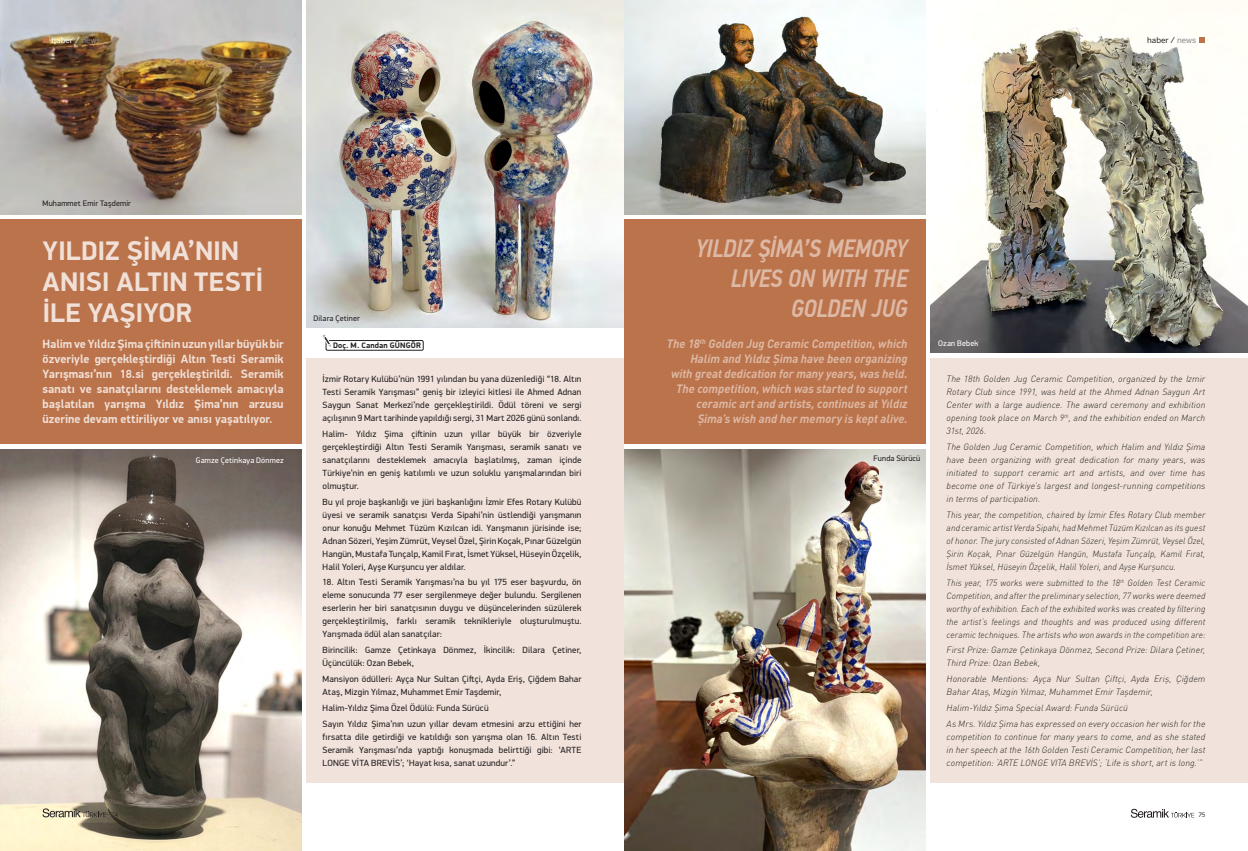
<style>
.page{position:relative;width:1248px;height:851px;background:#fff}
.page>*{position:absolute;margin:0;border:0;box-sizing:border-box;transform-origin:0 0}
.t1{font:700 27px/31px "PF Din Display Pro";letter-spacing:-.005em;color:#f0e0d7}
.t2{font:italic 500 25px/30px "PF Din Text Cond Pro";letter-spacing:-.01em;color:#ddb9a5;text-align:right}
.t3{font:700 12px/15px "PF Din Display Pro";color:#f0e0d7;text-align:justify}
.t4{font:italic 700 12px/15px "DIN Pro";color:#ddb9a5;text-align:right}
.t5{font:9px/13px "PF Din Display Pro";letter-spacing:.015em;color:#231f20;text-align:justify}
.t6{font:italic 300 9px/13px "DIN Pro";letter-spacing:.01em;color:#231f20;text-align:justify}
.t7{font:italic 300 9px/13px "DIN Pro";letter-spacing:.01em;color:#231f20;text-align:justify;scale:.95 1}
.t8{font:italic 300 9px/13px "DIN Pro";letter-spacing:.01em;color:#231f20;text-align:justify;scale:.96 1}
.t9{font:8px "PF Din Display Pro";letter-spacing:.025em;color:#231f20}
.t10{font:8px "PF Din Display Pro";letter-spacing:.02em;color:#fff}
.t11{font:700 8px "PF Din Display Pro";letter-spacing:.02em;color:#231f20}
.t12{font:8px "Benton Sans";color:#fff}
.t13{font:8px "Benton Sans";color:#231f20}
.t14{font:6.5px "Syntax LT Std";color:#231f20}
.s1{color:#939598}
.s2{color:#808285}
</style>
<div class="page">
<img style="left:0;top:449px;width:301px;height:401px">
<img style="left:0;top:0;width:301px;height:214px">
<img style="left:307px;top:0;width:317px;height:327px">
<div style="left:0;top:220px;width:301px;height:224px;background:#bb734b"></div>
<div style="left:307px;top:358px;width:317px;height:424px;background:#f1e3db"></div>
<svg style="left:43px;top:808px;width:63px;height:9px"></svg>
<svg style="left:43px;top:37px;width:5px;height:6px"></svg>
<div style="left:326px;top:340px;width:97px;height:10px;border:1px solid #231f20"></div>
<svg style="left:322px;top:334px;width:9px;height:13px"></svg>
<img style="left:624px;top:449px;width:301px;height:401px">
<img style="left:930px;top:0;width:317px;height:353px">
<img style="left:624px;top:0;width:301px;height:214px">
<div style="left:930px;top:358px;width:317px;height:424px;background:#f1e3db"></div>
<svg style="left:1130px;top:808px;width:64px;height:9px"></svg>
<div style="left:624px;top:220px;width:301px;height:224px;background:#bb734b"></div>
<svg style="left:1199px;top:37px;width:6px;height:6px"></svg>
<p class="t12" style="left:52px;top:35px;width:50px">haber / <span class="s1">news</span></p>
<p class="t13" style="left:1147px;top:35px;width:50px">haber / <span class="s2">news</span></p>
<p class="t9" style="left:43px;top:198px;width:90px">Muhammet Emir Taşdemir</p>
<h1 class="t1" style="left:43px;top:236px;width:222px">YILDIZ ŞİMA’NIN<br>ANISI ALTIN TESTİ<br>İLE YAŞIYOR</h1>
<p class="t3" style="left:43px;top:337px;width:242px">Halim ve Yıldız Şima çiftinin uzun yıllar büyük bir özveriyle gerçekleştirdiği Altın Testi Seramik Yarışması’nın 18.si gerçekleştirildi. Seramik sanatı ve sanatçılarını desteklemek amacıyla başlatılan yarışma Yıldız Şima’nın arzusu üzerine devam ettiriliyor ve anısı yaşatılıyor.</p>
<p class="t11" style="left:333px;top:340px;width:89px">Doç. M. Candan GÜNGÖR</p>
<p class="t9" style="left:313px;top:314px;width:48px">Dilara Çetiner</p>
<p class="t5" style="left:322px;top:372px;width:260px">İzmir Rotary Kulübü’nün 1991 yılından bu yana düzenlediği “18. Altın Testi Seramik Yarışması” geniş bir izleyici kitlesi ile Ahmed Adnan Saygun Sanat Merkezi’nde gerçekleştirildi. Ödül töreni ve sergi açılışının 9 Mart tarihinde yapıldığı sergi, 31 Mart 2026 günü sonlandı.</p>
<p class="t5" style="left:322px;top:427px;width:260px">Halim- Yıldız Şima çiftinin uzun yıllar büyük bir özveriyle gerçekleştirdiği Altın Testi Seramik Yarışması, seramik sanatı ve sanatçılarını desteklemek amacıyla başlatılmış, zaman içinde Türkiye’nin en geniş katılımlı ve uzun soluklu yarışmalarından biri olmuştur.</p>
<p class="t5" style="left:322px;top:495px;width:260px">Bu yıl proje başkanlığı ve jüri başkanlığını İzmir Efes Rotary Kulübü üyesi ve seramik sanatçısı Verda Sipahi’nin üstlendiği yarışmanın onur konuğu Mehmet Tüzüm Kızılcan idi. Yarışmanın jürisinde ise; Adnan Sözeri, Yeşim Zümrüt, Veysel Özel, Şirin Koçak, Pınar Güzelgün Hangün, Mustafa Tunçalp, Kamil Fırat, İsmet Yüksel, Hüseyin Özçelik, Halil Yoleri, Ayşe Kurşuncu yer aldılar.</p>
<p class="t5" style="left:322px;top:576px;width:260px">18. Altın Testi Seramik Yarışması’na bu yıl 175 eser başvurdu, ön eleme sonucunda 77 eser sergilenmeye değer bulundu. Sergilenen eserlerin her biri sanatçısının duygu ve düşüncelerinden süzülerek gerçekleştirilmiş, farklı seramik teknikleriyle oluşturulmuştu.<br>Yarışmada ödül alan sanatçılar:</p>
<p class="t5" style="left:322px;top:643px;width:260px">Birincilik: Gamze Çetinkaya Dönmez, İkincilik: Dilara Çetiner,<br>Üçüncülük: Ozan Bebek,</p>
<p class="t5" style="left:322px;top:672px;width:260px">Mansiyon ödülleri: Ayça Nur Sultan Çiftçi, Ayda Eriş, Çiğdem Bahar<br>Ataş, Mizgin Yılmaz, Muhammet Emir Taşdemir,</p>
<p class="t5" style="left:322px;top:700px;width:260px;line-height:15.8px">Halim-Yıldız Şima Özel Ödülü: Funda Sürücü<br>Sayın Yıldız Şima’nın uzun yıllar devam etmesini arzu ettiğini her</p>
<p class="t5" style="left:322px;top:730px;width:260px">fırsatta dile getirdiği ve katıldığı son yarışma olan 16. Altın Testi Seramik Yarışması’nda yaptığı konuşmada belirttiği gibi: ‘ARTE LONGE VİTA BREVİS’; ‘Hayat kısa, sanat uzundur’.”</p>
<p class="t10" style="left:196px;top:455px;width:89px">Gamze Çetinkaya Dönmez</p>
<h2 class="t2" style="left:695px;top:234px;width:214px">YILDIZ ŞİMA’S MEMORY<br>LIVES ON WITH THE<br>GOLDEN JUG</h2>
<p class="t4" style="left:666px;top:336px;width:242px">The 18<sup>th</sup> Golden Jug Ceramic Competition, which Halim and Yıldız Şima have been organizing with great dedication for many years, was held.<br>The competition, which was started to support ceramic art and artists, continues at Yıldız Şima’s wish and her memory is kept alive.</p>
<p class="t9" style="left:873px;top:453px;width:48px">Funda Sürücü</p>
<p class="t10" style="left:938px;top:338px;width:41px">Ozan Bebek</p>
<p class="t6" style="left:946px;top:372px;width:260px">The 18th Golden Jug Ceramic Competition, organized by the Izmir Rotary Club since 1991, was held at the Ahmed Adnan Saygun Art Center with a large audience. The award ceremony and exhibition opening took place on March 9<sup>th</sup>, and the exhibition ended on March 31st, 2026.</p>
<p class="t6" style="left:946px;top:440px;width:260px">The Golden Jug Ceramic Competition, which Halim and Yıldız Şima have been organizing with great dedication for many years, was initiated to support ceramic art and artists, and over time has become one of Türkiye’s largest and longest-running competitions in terms of participation.</p>
<p class="t8" style="left:946px;top:507px;width:271px">This year, the competition, chaired by İzmir Efes Rotary Club member and ceramic artist Verda Sipahi, had Mehmet Tüzüm Kızılcan as its guest of honor. The jury consisted of Adnan Sözeri, Yeşim Zümrüt, Veysel Özel, Şirin Koçak, Pınar Güzelgün Hangün, Mustafa Tunçalp, Kamil Fırat, İsmet Yüksel, Hüseyin Özçelik, Halil Yoleri, and Ayşe Kurşuncu.</p>
<p class="t7" style="left:946px;top:575px;width:274px">This year, 175 works were submitted to the 18<sup>th</sup> Golden Test Ceramic Competition, and after the preliminary selection, 77 works were deemed worthy of exhibition. Each of the exhibited works was created by filtering the artist’s feelings and thoughts and was produced using different ceramic techniques. The artists who won awards in the competition are:</p>
<p class="t6" style="left:946px;top:643px;width:260px">First Prize: Gamze Çetinkaya Dönmez, Second Prize: Dilara Çetiner,<br>Third Prize: Ozan Bebek,</p>
<p class="t6" style="left:946px;top:672px;width:260px">Honorable Mentions: Ayça Nur Sultan Çiftçi, Ayda Eriş, Çiğdem<br>Bahar Ataş, Mizgin Yılmaz, Muhammet Emir Taşdemir,</p>
<p class="t6" style="left:946px;top:699px;width:260px;line-height:15.8px">Halim-Yıldız Şima Special Award: Funda Sürücü<br>As Mrs. Yıldız Şima has expressed on every occasion her wish for the</p>
<p class="t6" style="left:946px;top:730px;width:260px">competition to continue for many years to come, and as she stated in her speech at the 16th Golden Testi Ceramic Competition, her last competition: ‘ARTE LONGE VITA BREVİS’; ‘Life is short, art is long.’”</p>
<p class="t14" style="left:111px;top:810px;width:9px">74</p>
<p class="t14" style="left:1198px;top:811px;width:9px">75</p>
</div>
